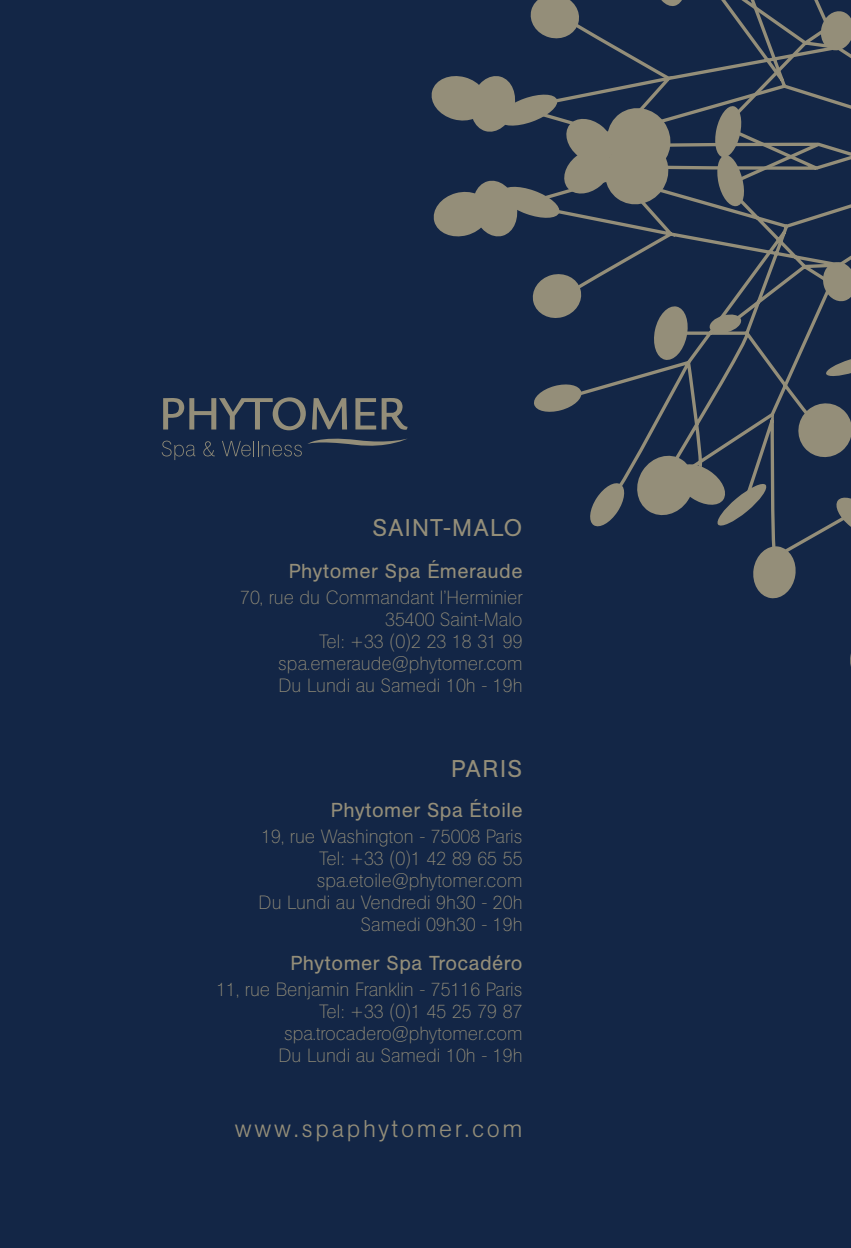
<style>
.page{position:relative;width:851px;height:1248px;background:#fff}
.page>*{position:absolute;margin:0;border:0;box-sizing:border-box;transform-origin:0 0}
.t1{font:300 24px "AG Book Pro";letter-spacing:.11em;color:#948e79}
.t2{font:24px "AG Book Pro";letter-spacing:.05em;color:#948e79}
.t3{font:20px "AG Book Pro";letter-spacing:.02em;color:#948e79}
.t4{font:200 19px/22px "AG Book Pro";color:#948e79;text-align:right}
</style>
<div class="page">
<div style="left:1px;top:0;width:849px;height:1247px;background:#132646"></div>
<svg style="left:583px;top:239px;width:267px;height:308px"></svg>
<svg style="left:532px;top:274px;width:51px;height:44px"></svg>
<svg style="left:534px;top:384px;width:49px;height:28px"></svg>
<svg style="left:588px;top:480px;width:38px;height:49px"></svg>
<svg style="left:651px;top:304px;width:38px;height:57px"></svg>
<svg style="left:708px;top:313px;width:34px;height:21px"></svg>
<svg style="left:820px;top:260px;width:30px;height:43px"></svg>
<svg style="left:633px;top:451px;width:135px;height:77px"></svg>
<svg style="left:795px;top:400px;width:55px;height:60px"></svg>
<svg style="left:824px;top:354px;width:26px;height:23px"></svg>
<svg style="left:751px;top:544px;width:46px;height:55px"></svg>
<svg style="left:833px;top:495px;width:17px;height:43px"></svg>
<svg style="left:581px;top:0;width:261px;height:73px"></svg>
<svg style="left:530px;top:0;width:51px;height:39px"></svg>
<svg style="left:649px;top:0;width:38px;height:8px"></svg>
<svg style="left:818px;top:9px;width:32px;height:43px"></svg>
<svg style="left:431px;top:73px;width:419px;height:166px"></svg>
<svg style="left:162px;top:397px;width:245px;height:63px"></svg>
<p class="t2" style="left:372px;top:512px;width:152px">SAINT-MALO</p>
<p class="t3" style="left:288px;top:558px;width:235px">Phytomer Spa Émeraude</p>
<p class="t4" style="left:240px;top:586px;width:284px">70, rue du Commandant l’Herminier<br>35400 Saint-Malo<br>Tel: +33 (0)2 23 18 31 99 spa.emeraude@phytomer.com<br>Du Lundi au Samedi 10h - 19h</p>
<p class="t2" style="left:451px;top:753px;width:73px">PARIS</p>
<p class="t3" style="left:331px;top:797px;width:193px">Phytomer Spa Étoile</p>
<p class="t4" style="left:258px;top:825px;width:265px">19, rue Washington - 75008 Paris<br>Tel: +33 (0)1 42 89 65 55 spa.etoile@phytomer.com<br>Du Lundi au Vendredi 9h30 - 20h<br>Samedi 09h30 - 19h</p>
<p class="t3" style="left:290px;top:949px;width:233px">Phytomer Spa Trocadéro</p>
<p class="t4" style="left:216px;top:977px;width:307px">11, rue Benjamin Franklin - 75116 Paris<br>Tel: +33 (0)1 45 25 79 87 spa.trocadero@phytomer.com<br>Du Lundi au Samedi 10h - 19h</p>
<p class="t1" style="left:235px;top:1113px;width:289px">www.spaphytomer.com</p>
</div>
